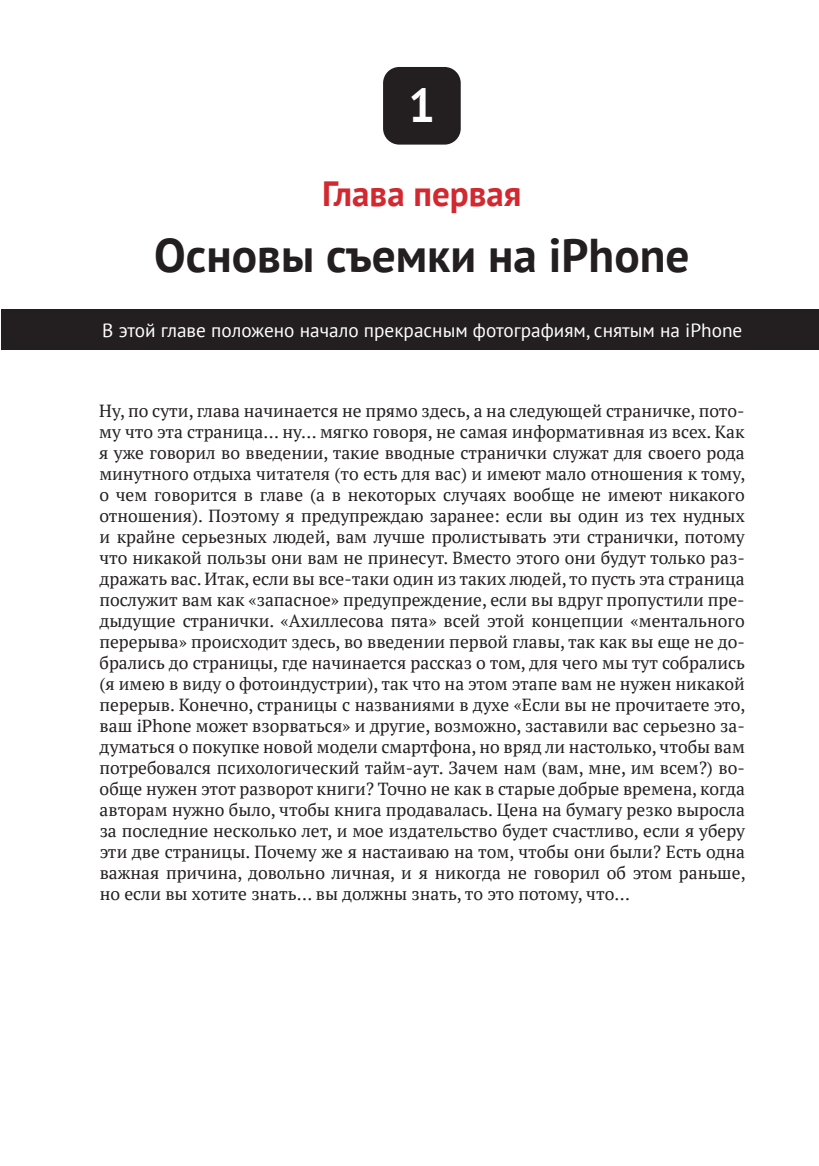
<style>
.page{position:relative;width:819px;height:1166px;background:#fff}
.page>*{position:absolute;margin:0;border:0;box-sizing:border-box;transform-origin:0 0}
.t1{font:700 47.25px "PT Sans";color:#231f20}
.t2{font:700 47.25px "PT Sans";color:#fff}
.t3{font:700 35px "PT Sans";color:#d2282f}
.t4{font:19.25px "PT Sans";color:#fff}
.t5{font:17.5px/21px "PT Serif";color:#231f20;text-align:justify}
</style>
<div class="page">
<div style="left:383px;top:67px;width:77px;height:78px;background:#231f20;border-radius:16px"></div>
<div style="left:1px;top:309px;width:818px;height:40px;background:#231f20"></div>
<p class="t2" style="left:408px;top:74px;width:28px">1</p>
<p class="t3" style="left:322px;top:170px;width:201px">Глава первая</p>
<p class="t1" style="left:154px;top:224px;width:537px">Основы съемки на iPhone</p>
<p class="t4" style="left:102px;top:317px;width:641px">В этой главе положено начало прекрасным фотографиям, снятым на iPhone</p>
<p class="t5" style="left:99px;top:400px;width:647px">Ну, по сути, глава начинается не прямо здесь, а на следующей страничке, пото&shy;му что эта страница... ну... мягко говоря, не самая информативная из всех. Как я уже говорил во введении, такие вводные странички служат для своего рода минутного отдыха читателя (то есть для вас) и имеют мало отношения к тому, о чем говорится в главе (а в некоторых случаях вообще не имеют никакого отношения). Поэтому я предупреждаю заранее: если вы один из тех нудных и крайне серьезных людей, вам лучше пролистывать эти странички, потому что никакой пользы они вам не принесут. Вместо этого они будут только раз&shy;дражать вас. Итак, если вы все-таки один из таких людей, то пусть эта страница послужит вам как «запасное» предупреждение, если вы вдруг пропустили пре&shy;дыдущие странички. «Ахиллесова пята» всей этой концепции «ментального перерыва» происходит здесь, во введении первой главы, так как вы еще не до&shy;брались до страницы, где начинается рассказ о том, для чего мы тут собрались (я имею в виду о фотоиндустрии), так что на этом этапе вам не нужен никакой перерыв. Конечно, страницы с названиями в духе «Если вы не прочитаете это, ваш iPhone может взорваться» и другие, возможно, заставили вас серьезно за&shy;думаться о покупке новой модели смартфона, но вряд ли настолько, чтобы вам потребовался психологический тайм-аут. Зачем нам (вам, мне, им всем?) во&shy;обще нужен этот разворот книги? Точно не как в старые добрые времена, когда авторам нужно было, чтобы книга продавалась. Цена на бумагу резко выросла за последние несколько лет, и мое издательство будет счастливо, если я уберу эти две страницы. Почему же я настаиваю на том, чтобы они были? Есть одна важная причина, довольно личная, и я никогда не говорил об этом раньше, но если вы хотите знать... вы должны знать, то это потому, что...</p>
</div>
